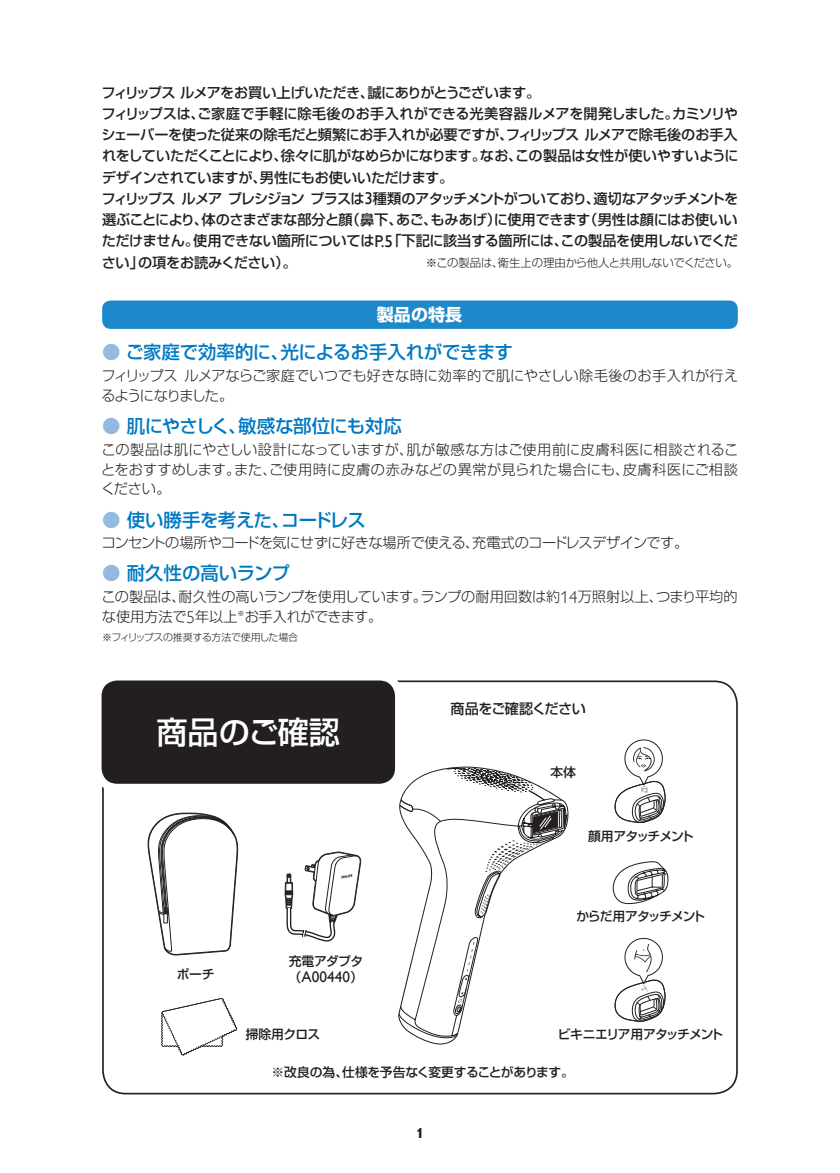
<style>
.page{position:relative;width:840px;height:1173px;background:#fff}
.page>*{position:absolute;margin:0;border:0;box-sizing:border-box;transform-origin:0 0}
.t1{font:500 31.2px "Shin Go Pro";color:#fff}
.t2{font:500 18.4px "Shin Go Pro";letter-spacing:-.025em;color:#0079c2}
.t3{font:500 18.4px "Shin Go Pro";color:#0079c2}
.t4{font:700 17px "Shin Go Pro";color:#fff}
.t5{font:15.4px "Gill Sans Alt One WGL";color:#231f20}
.t6{font:500 14.2px/21.2px "Shin Go Pro";letter-spacing:-.03em;color:#231f20}
.t7{font:300 14.2px/19.8px "Shin Go Pro";letter-spacing:-.01em;color:#231f20}
.t8{font:300 14.2px "Shin Go Pro";letter-spacing:-.035em;color:#231f20}
.t9{font:700 14.2px "Gill Sans Alt One WGL";color:#231f20}
.t10{font:500 12.8px "Shin Go Pro";letter-spacing:-.045em;color:#231f20}
.t11{font:500 12.8px "Shin Go Pro";letter-spacing:-.075em;color:#231f20}
.t12{font:500 12.8px "Shin Go Pro";letter-spacing:-.07em;color:#231f20}
.t13{font:300 11.4px "Shin Go Pro";letter-spacing:-.02em;color:#231f20}
.t14{font:300 10px "Shin Go Pro";letter-spacing:-.035em;color:#231f20}
.s1{font-family:"Gill Sans Alt One WGL";font-weight:400;font-size:17px}
.s2{color:#94b9e1}
.s3{font-family:"Gill Sans Alt One WGL Light";font-weight:400;font-size:17px}
.s4{font-family:"Shin Go Pro";font-weight:500;font-size:12.8px}
</style>
<div class="page">
<div style="left:97px;top:676px;width:302px;height:112px;background:#231f20;border-radius:20px"></div>
<div style="left:94px;top:672px;width:309px;height:119px;border:8px solid #fff;border-radius:20px"></div>
<svg style="left:614px;top:937px;width:51px;height:85px"></svg>
<hr style="left:839px;top:0;width:1px;height:1173px;background:#c6d8ef">
<div style="left:102px;top:300px;width:635px;height:29px;background:#1e89ca;border-radius:9px"></div>
<svg style="left:397px;top:766px;width:171px;height:278px"></svg>
<svg style="left:447px;top:768px;width:117px;height:104px"></svg>
<svg style="left:614px;top:739px;width:51px;height:84px"></svg>
<svg style="left:612px;top:861px;width:57px;height:43px"></svg>
<svg style="left:147px;top:812px;width:91px;height:143px"></svg>
<svg style="left:161px;top:998px;width:76px;height:57px"></svg>
<svg style="left:284px;top:851px;width:77px;height:91px"></svg>
<div style="left:299px;top:925px;width:11px;height:5px;background:#fff"></div>
<div style="left:296px;top:937px;width:12px;height:5px;background:#fff"></div>
<p class="t6" style="left:101px;top:80px;width:638px">フィリップスルメアをお買い上げいただき、誠にありがとうございます。<br>フィリップスは、ご家庭で手軽に除毛後のお手入れができる光美容器ルメアを開発しました。カミソリやシェーバーを使った従来の除毛だと頻繁にお手入れが必要ですが、フィリップスルメアで除毛後のお手入れをしていただくことにより、徐々に肌がなめらかになります。なお、この製品は女性が使いやすいようにデザインされていますが、男性にもお使いいただけます。<br>フィリップスルメアプレシジョンプラスは<span class="s1">3</span>種類のアタッチメントがついており、適切なアタッチメントを選ぶことにより、体のさまざまな部分と顔（鼻下、あご、もみあげ）に使用できます（男性は顔にはお使いいただけません。使用できない箇所については<span class="s1">P.5</span>「下記に該当する箇所には、この製品を使用しないでください」の項をお読みください）。</p>
<p class="t13" style="left:425px;top:253px;width:314px">※この製品は、衛生上の理由から他人と共用しないでください。</p>
<p class="t4" style="left:377px;top:301px;width:87px">製品の特長</p>
<p class="t2" style="left:102px;top:337px;width:412px"><span class="s2">●</span> ご家庭で効率的に、光によるお手入れができます</p>
<p class="t7" style="left:101px;top:364px;width:638px">フィリップスルメアならご家庭でいつでも好きな時に効率的で肌にやさしい除毛後のお手入れが行えるようになりました。</p>
<p class="t2" style="left:102px;top:411px;width:301px"><span class="s2">●</span> 肌にやさしく、敏感な部位にも対応</p>
<p class="t7" style="left:101px;top:438px;width:638px;text-align:justify">この製品は肌にやさしい設計になっていますが、肌が敏感な方はご使用前に皮膚科医に相談されることをおすすめします。また、ご使用時に皮膚の赤みなどの異常が見られた場合にも、皮膚科医にご相談ください。</p>
<p class="t2" style="left:102px;top:504px;width:265px"><span class="s2">●</span> 使い勝手を考えた、コードレス</p>
<p class="t8" style="left:101px;top:531px;width:588px">コンセントの場所やコードを気にせずに好きな場所で使える、充電式のコードレスデザインです。</p>
<p class="t3" style="left:102px;top:558px;width:189px"><span class="s2">●</span> 耐久性の高いランプ</p>
<p class="t7" style="left:101px;top:585px;width:637px">この製品は、耐久性の高いランプを使用しています。ランプの耐用回数は約<span class="s3">14</span>万照射以上、つまり平均的な使用方法で<span class="s3">5</span>年以上<sup>※</sup>お手入れができます。</p>
<p class="t14" style="left:102px;top:629px;width:197px">※フィリップスの推奨する方法で使用した場合</p>
<h1 class="t1" style="left:156px;top:706px;width:185px">商品のご確認</h1>
<p class="t10" style="left:176px;top:964px;width:39px">ポーチ</p>
<p class="t10" style="left:288px;top:951px;width:76px">充電アダプタ</p>
<p class="t5" style="left:288px;top:966px;width:75px"><span class="s4">（</span>A00440<span class="s4">）</span></p>
<p class="t10" style="left:245px;top:1024px;width:76px">掃除用クロス</p>
<p class="t6" style="left:450px;top:696px;width:137px">商品をご確認ください</p>
<p class="t10" style="left:550px;top:761px;width:27px">本体</p>
<p class="t12" style="left:587px;top:825px;width:107px">顔用アタッチメント</p>
<p class="t11" style="left:576px;top:906px;width:130px">からだ用アタッチメント</p>
<p class="t10" style="left:557px;top:1024px;width:167px">ビキニエリア用アタッチメント</p>
<p class="t10" style="left:271px;top:1062px;width:303px">※改良の為、仕様を予告なく変更することがあります。</p>
<p class="t9" style="left:416px;top:1123px;width:9px">1</p>
</div>
